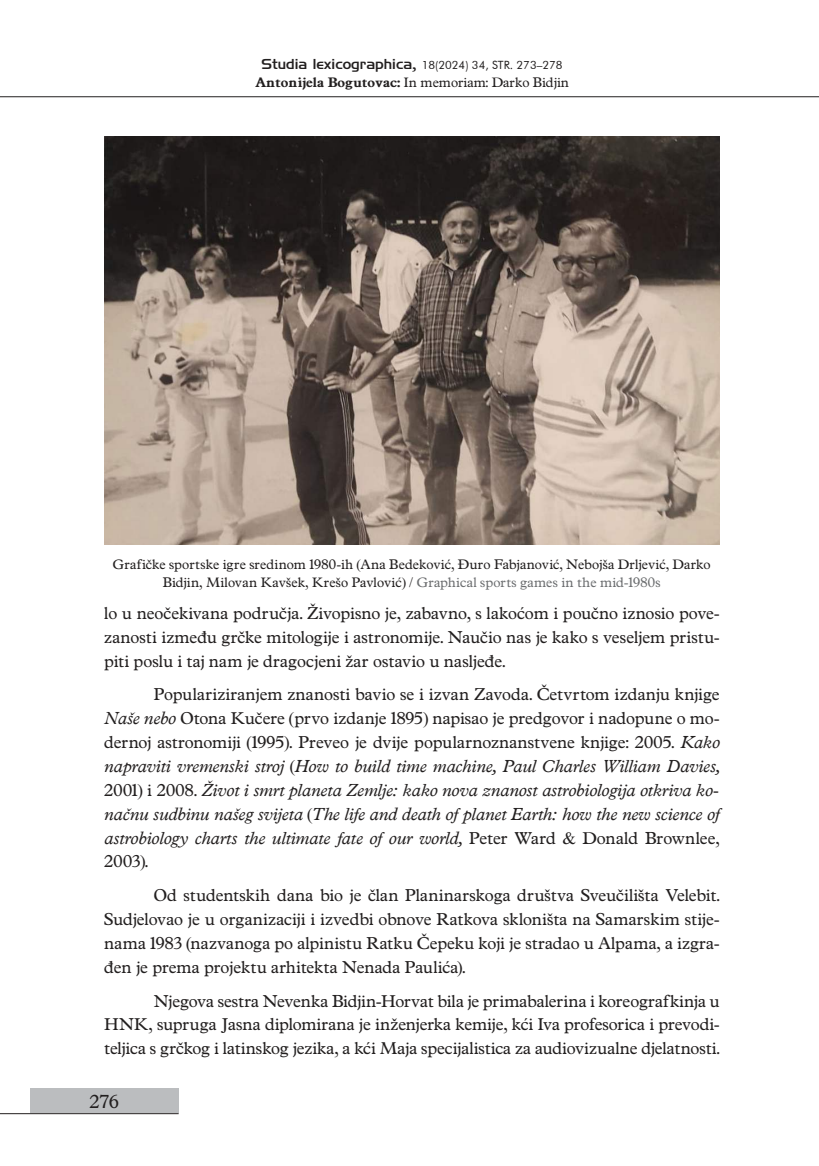
<style>
.page{position:relative;width:819px;height:1166px;background:#fff}
.page>*{position:absolute;margin:0;border:0;box-sizing:border-box;transform-origin:0 0}
.t1{font:19.25px "A Plantin";color:#221f1f}
.t2{font:17.5px/23.8px "A Plantin";letter-spacing:.005em;color:#221f1f;text-align:justify}
.t3{font:italic 17.5px/23.8px "A Plantin";letter-spacing:.005em;color:#221f1f;text-align:justify}
.t4{font:14px/17.5px "A Plantin";letter-spacing:.005em;color:#221f1f;text-align:center}
.t5{font:11.38px "Futura BT";color:#221f1f}
.s1{font-family:"Handel";font-size:14px}
.s2{font-family:"A Plantin";font-weight:700;font-size:14px}
.s3{font-weight:700}
.s4{color:#6c6e70}
.s5{font-style:normal}
</style>
<div class="page">
<div style="left:30px;top:1088px;width:149px;height:25px;background:#bbbdbf"></div>
<hr style="left:0;top:1113px;width:179px;height:1px;background:#221f1f">
<hr style="left:0;top:96px;width:819px;height:1px;background:#221f1f">
<img style="left:104px;top:136px;width:615px;height:408px">
<p class="t5" style="left:261px;top:61px;width:302px"><span class="s1">Studia lexicographica</span><span class="s2">,</span> 18(2024) 34, STR. 273–278</p>
<p class="t4" style="left:255px;top:73px;width:315px"><span class="s3">Antonijela Bogutovac:</span> In memoriam: Darko Bidjin</p>
<p class="t4" style="left:113px;top:555px;width:599px">Grafičke sportske igre sredinom 1980-ih (Ana Bedeković, Đuro Fabjanović, Nebojša Drljević, Darko<br>Bidjin, Milovan Kavšek, Krešo Pavlović) / <span class="s4">Graphical sports games in the mid-1980s</span></p>
<p class="t2" style="left:104px;top:601px;width:617px">lo u neočekivana područja. Živopisno je, zabavno, s lakoćom i poučno iznosio pove&shy;zanosti između grčke mitologije i astronomije. Naučio nas je kako s veseljem pristu&shy;piti poslu i taj nam je dragocjeni žar ostavio u nasljeđe.</p>
<p class="t3" style="left:104px;top:682px;width:617px;text-indent:50px"><span class="s5">Populariziranjem znanosti bavio se i izvan Zavoda. Četvrtom izdanju knjige </span>Naše nebo <span class="s5">Otona Kučere (prvo izdanje 1895) napisao je predgovor i nadopune o mo&shy;dernoj astronomiji (1995). Preveo je dvije popularnoznanstvene knjige: 2005.</span> Kako napraviti vremenski stroj <span class="s5">(</span>How to build time machine, Paul Charles William Davies, <span class="s5">2001) i 2008.</span> Život i smrt planeta Zemlje: kako nova znanost astrobiologija otkriva ko&shy;načnu sudbinu našeg svijeta <span class="s5">(</span>The life and death of planet Earth: how the new science of astrobiology charts the ultimate fate of our world, <span class="s5">Peter Ward &amp; Donald Brownlee, 2003).</span></p>
<p class="t2" style="left:104px;top:883px;width:617px;text-indent:50px">Od studentskih dana bio je član Planinarskoga društva Sveučilišta Velebit.<br>Sudjelovao je u organizaciji i izvedbi obnove Ratkova skloništa na Samarskim stije&shy;nama 1983 (nazvanoga po alpinistu Ratku Čepeku koji je stradao u Alpama, a izgra&shy;đen je prema projektu arhitekta Nenada Paulića).</p>
<p class="t2" style="left:104px;top:988px;width:617px;text-indent:50px">Njegova sestra Nevenka Bidjin-Horvat bila je primabalerina i koreografkinja u HNK, supruga Jasna diplomirana je inženjerka kemije, kći Iva profesorica i prevodi&shy;teljica s grčkog i latinskog jezika, a kći Maja specijalistica za audiovizualne djelatnosti.</p>
<p class="t1" style="left:89px;top:1087px;width:31px">276</p>
</div>
